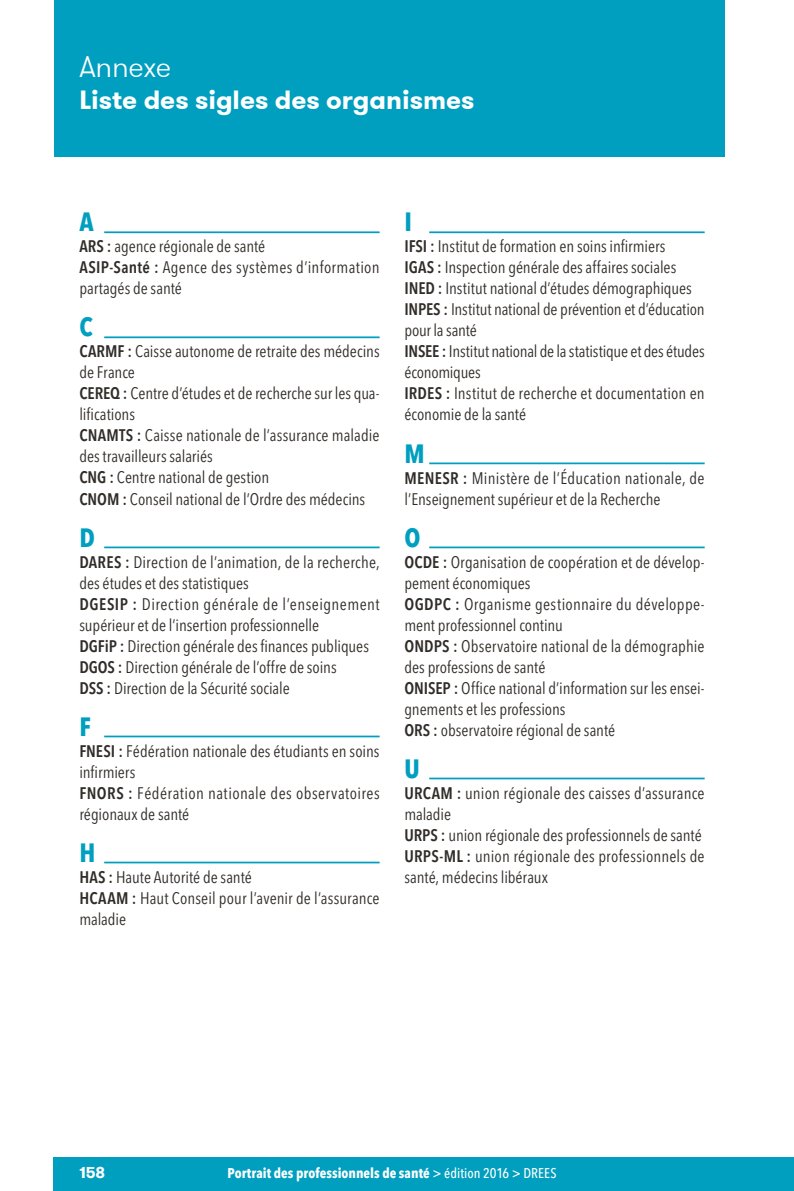
<style>
.page{position:relative;width:794px;height:1191px;background:#fff}
.page>*{position:absolute;margin:0;border:0;box-sizing:border-box;transform-origin:0 0}
.t1{font:300 29.75px "GT Walsheim";letter-spacing:-.01em;color:#fff}
.t2{font:700 26.25px "GT Walsheim";letter-spacing:-.005em;color:#fff}
.t3{font:700 condensed 26.25px "Avenir Next LT Pro";color:#009fc0}
.t4{font:condensed 16.62px/21px "Avenir Next LT Pro";color:#302c28}
.t5{font:700 15.75px "GT Walsheim";color:#fff}
.t6{font:700 condensed 14px "Avenir Next LT Pro";color:#fff}
.s1{font-weight:600}
.s2{font-weight:500}
</style>
<div class="page">
<div style="left:54px;top:1157px;width:740px;height:34px;background:#009fc0"></div>
<div style="left:54px;top:0;width:670px;height:156px;background:#009fc0"></div>
<hr style="left:104px;top:231px;width:275px;height:2px;background:#009fc0">
<hr style="left:104px;top:336px;width:275px;height:2px;background:#009fc0">
<hr style="left:104px;top:546px;width:275px;height:2px;background:#009fc0">
<hr style="left:104px;top:735px;width:275px;height:2px;background:#009fc0">
<hr style="left:104px;top:861px;width:275px;height:2px;background:#009fc0">
<hr style="left:429px;top:231px;width:275px;height:2px;background:#009fc0">
<hr style="left:429px;top:462px;width:275px;height:2px;background:#009fc0">
<hr style="left:429px;top:546px;width:275px;height:2px;background:#009fc0">
<hr style="left:429px;top:777px;width:275px;height:2px;background:#009fc0">
<h1 class="t1" style="left:79px;top:48px;width:93px">Annexe</h1>
<h2 class="t2" style="left:79px;top:83px;width:396px">Liste des sigles des organismes</h2>
<h2 class="t3" style="left:79px;top:206px;width:16px">A</h2>
<p class="t4" style="left:79px;top:236px;width:302px"><span class="s1">ARS :</span> agence régionale de santé<br><span class="s1">ASIP-Santé :</span> Agence des systèmes d’information partagés de santé</p>
<h2 class="t3" style="left:79px;top:311px;width:15px">C</h2>
<p class="t4" style="left:79px;top:341px;width:302px"><span class="s1">CARMF :</span> Caisse autonome de retraite des médecins de France<br><span class="s1">CEREQ :</span> Centre d’études et de recherche sur les qua&shy;lifications<br><span class="s1">CNAMTS :</span> Caisse nationale de l’assurance maladie des travailleurs salariés<br><span class="s1">CNG :</span> Centre national de gestion<br><span class="s1">CNOM :</span> Conseil national de l’Ordre des médecins</p>
<h2 class="t3" style="left:79px;top:521px;width:17px">D</h2>
<p class="t4" style="left:79px;top:551px;width:302px"><span class="s1">DARES :</span> Direction de l’animation, de la recherche, des études et des statistiques<br><span class="s1">DGESIP :</span> Direction générale de l’enseignement supérieur et de l’insertion professionnelle<br><span class="s1">DGFiP :</span> Direction générale des finances publiques <span class="s1">DGOS :</span> Direction générale de l’offre de soins<br><span class="s1">DSS :</span> Direction de la Sécurité sociale</p>
<h2 class="t3" style="left:79px;top:710px;width:13px">F</h2>
<p class="t4" style="left:79px;top:740px;width:302px"><span class="s1">FNESI :</span> Fédération nationale des étudiants en soins infirmiers<br><span class="s1">FNORS :</span> Fédération nationale des observatoires régionaux de santé</p>
<h2 class="t3" style="left:79px;top:836px;width:17px">H</h2>
<p class="t4" style="left:79px;top:866px;width:302px"><span class="s1">HAS :</span> Haute Autorité de santé<br><span class="s1">HCAAM :</span> Haut Conseil pour l’avenir de l’assurance maladie</p>
<h2 class="t3" style="left:404px;top:206px;width:9px">I</h2>
<p class="t4" style="left:404px;top:236px;width:302px"><span class="s1">IFSI :</span> Institut de formation en soins infirmiers<br><span class="s1">IGAS :</span> Inspection générale des affaires sociales <span class="s1">INED :</span> Institut national d’études démographiques <span class="s1">INPES :</span> Institut national de prévention et d’éducation pour la santé<br><span class="s1">INSEE :</span> Institut national de la statistique et des études économiques<br><span class="s1">IRDES :</span> Institut de recherche et documentation en économie de la santé</p>
<h2 class="t3" style="left:404px;top:437px;width:22px">M</h2>
<p class="t4" style="left:404px;top:467px;width:302px"><span class="s1">MENESR :</span> Ministère de l’Éducation nationale, de l’Enseignement supérieur et de la Recherche</p>
<h2 class="t3" style="left:404px;top:521px;width:18px">O</h2>
<p class="t4" style="left:404px;top:551px;width:302px"><span class="s1">OCDE :</span> Organisation de coopération et de dévelop&shy;pement économiques<br><span class="s1">OGDPC :</span> Organisme gestionnaire du développe&shy;ment professionnel continu<br><span class="s1">ONDPS :</span> Observatoire national de la démographie des professions de santé<br><span class="s1">ONISEP :</span> Office national d’information sur les ensei&shy;gnements et les professions<br><span class="s1">ORS :</span> observatoire régional de santé</p>
<h2 class="t3" style="left:404px;top:752px;width:17px">U</h2>
<p class="t4" style="left:404px;top:782px;width:302px"><span class="s1">URCAM :</span> union régionale des caisses d’assurance maladie<br><span class="s1">URPS :</span> union régionale des professionnels de santé <span class="s1">URPS-ML :</span> union régionale des professionnels de santé, médecins libéraux</p>
<p class="t5" style="left:79px;top:1162px;width:27px">158</p>
<p class="t6" style="left:227px;top:1165px;width:330px">Portrait des professionnels de santé <span class="s2">&gt; édition 2016 &gt; DREES</span></p>
</div>
